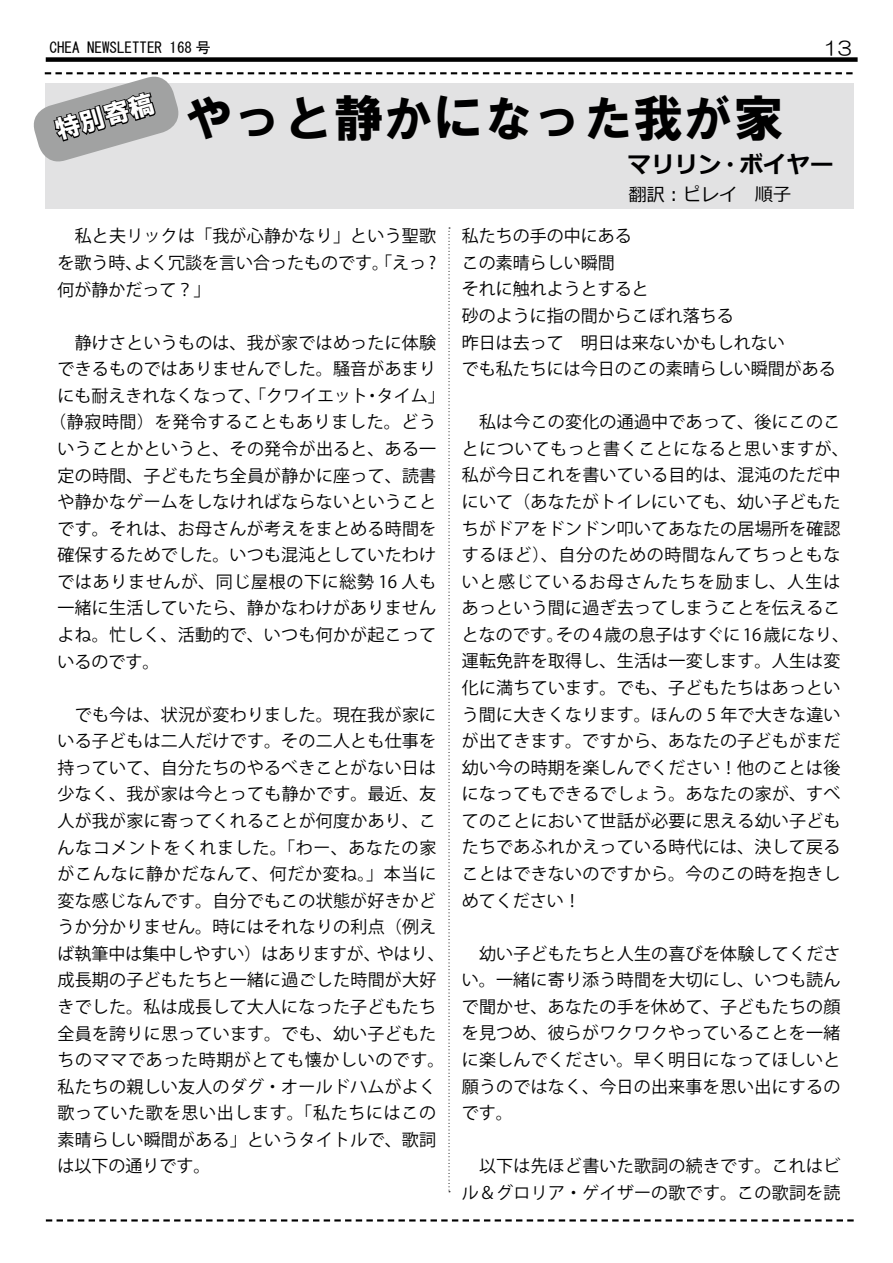
<style>
.page{position:relative;width:893px;height:1263px;background:#fff}
.page>*{position:absolute;margin:0;border:0;box-sizing:border-box;transform-origin:0 0}
.t1{font:49.95px "HG Soei Kakugothic UB";color:#000}
.t2{font:25.5px "HG Soei Kakugothic UB";color:#fff}
.t3{font:700 23.4px "Meiryo";color:#000}
.t4{font:19.2px "HG Maru Gothic MPRO";color:#000}
.t5{font:18px "Meiryo";color:#000}
.t6{font:16.95px/26.5px "Koz Go Pr 6 N";letter-spacing:.015em;color:#000}
.t7{font:16.95px "Koz Go Pr 6 N";letter-spacing:.04em;color:#000}
.t8{font:15px "MS Gothic";color:#000}
</style>
<div class="page">
<div style="left:46px;top:57px;width:812px;height:5px;background:#000"></div>
<div style="left:45px;top:83px;width:808px;height:125px;background:#e2e2e3"></div>
<svg style="left:448px;top:227px;width:2px;height:965px"></svg>
<svg style="left:33px;top:72px;width:820px;height:90px"></svg>
<svg style="left:46px;top:1219px;width:808px;height:2px"></svg>
<p class="t8" style="left:50px;top:41px;width:163px">CHEA NEWSLETTER 168 号</p>
<p class="t4" style="left:824px;top:38px;width:30px">13</p>
<h2 class="t2" style="left:52px;top:118px;width:103px;rotate:-16deg">特別寄稿</h2>
<h1 class="t1" style="left:184px;top:93px;width:601px">やっと静かになった我が家</h1>
<h3 class="t3" style="left:628px;top:148px;width:207px">マリリン・ボイヤー</h3>
<p class="t5" style="left:629px;top:181px;width:164px">翻訳：ピレイ　順子</p>
<p class="t6" style="left:58px;top:223px;width:380px;text-align:justify">　私と夫リックは「我が心静かなり」という聖歌を歌う時、よく冗談を言い合ったものです。「えっ ?何が静かだって？」</p>
<p class="t6" style="left:58px;top:330px;width:380px">　静けさというものは、我が家ではめったに体験</p>
<p class="t6" style="left:58px;top:356px;width:380px">できるものではありませんでした。騒音があまり</p>
<p class="t6" style="left:58px;top:383px;width:389px">にも耐えきれなくなって、「クワイエット・タイム」</p>
<p class="t7" style="left:49px;top:413px;width:389px">（静寂時間）を発令することもありました。どう</p>
<p class="t6" style="left:58px;top:436px;width:380px">いうことかというと、その発令が出ると、ある一</p>
<p class="t6" style="left:58px;top:462px;width:380px">定の時間、子どもたち全員が静かに座って、読書</p>
<p class="t6" style="left:58px;top:489px;width:380px">や静かなゲームをしなければならないということ</p>
<p class="t6" style="left:58px;top:516px;width:380px">です。それは、お母さんが考えをまとめる時間を</p>
<p class="t6" style="left:58px;top:542px;width:380px">確保するためでした。いつも混沌としていたわけ</p>
<p class="t7" style="left:58px;top:572px;width:380px">ではありませんが、同じ屋根の下に総勢 16 人も</p>
<p class="t6" style="left:58px;top:595px;width:380px">一緒に生活していたら、静かなわけがありません</p>
<p class="t6" style="left:58px;top:622px;width:380px">よね。忙しく、活動的で、いつも何かが起こって</p>
<p class="t6" style="left:58px;top:648px;width:104px">いるのです。</p>
<p class="t6" style="left:58px;top:702px;width:389px">　でも今は、状況が変わりました。現在我が家にいる子どもは二人だけです。その二人とも仕事を持っていて、自分たちのやるべきことがない日は少なく、我が家は今とっても静かです。最近、友人が我が家に寄ってくれることが何度かあり、こんなコメントをくれました。「わー、あなたの家がこんなに静かだなんて、何だか変ね。」本当に変な感じなんです。自分でもこの状態が好きかどうか分かりません。時にはそれなりの利点（例えば執筆中は集中しやすい）はありますが、やはり、成長期の子どもたちと一緒に過ごした時間が大好きでした。私は成長して大人になった子どもたち全員を誇りに思っています。でも、幼い子どもたちのママであった時期がとても懐かしいのです。私たちの親しい友人のダグ・オールドハムがよく歌っていた歌を思い出します。「私たちにはこの素晴らしい瞬間がある」というタイトルで、歌詞は以下の通りです。</p>
<p class="t6" style="left:462px;top:223px;width:376px">私たちの手の中にある　<br>この素晴らしい瞬間<br>それに触れようとすると　<br>砂のように指の間からこぼれ落ちる<br>昨日は去って　明日は来ないかもしれない<br>でも私たちには今日のこの素晴らしい瞬間がある</p>
<p class="t6" style="left:462px;top:409px;width:389px">　私は今この変化の通過中であって、後にこのことについてもっと書くことになると思いますが、私が今日これを書いている目的は、混沌のただ中にいて（あなたがトイレにいても、幼い子どもたちがドアをドンドン叩いてあなたの居場所を確認するほど）、自分のための時間なんてちっともないと感じているお母さんたちを励まし、人生はあっという間に過ぎ去ってしまうことを伝えることなのです。その 4歳の息子はすぐに 16歳になり、運転免許を取得し、生活は一変します。人生は変化に満ちています。でも、子どもたちはあっという間に大きくなります。ほんの 5 年で大きな違いが出てきます。ですから、あなたの子どもがまだ幼い今の時期を楽しんでください！他のことは後になってもできるでしょう。あなたの家が、すべてのことにおいて世話が必要に思える幼い子どもたちであふれかえっている時代には、決して戻ることはできないのですから。今のこの時を抱きしめてください！</p>
<p class="t6" style="left:462px;top:940px;width:380px;text-align:justify">　幼い子どもたちと人生の喜びを体験してください。一緒に寄り添う時間を大切にし、いつも読んで聞かせ、あなたの手を休めて、子どもたちの顔を見つめ、彼らがワクワクやっていることを一緒に楽しんでください。早く明日になってほしいと願うのではなく、今日の出来事を思い出にするのです。</p>
<p class="t6" style="left:462px;top:1153px;width:380px">　以下は先ほど書いた歌詞の続きです。これはビル＆グロリア・ゲイザーの歌です。この歌詞を読</p>
</div>
